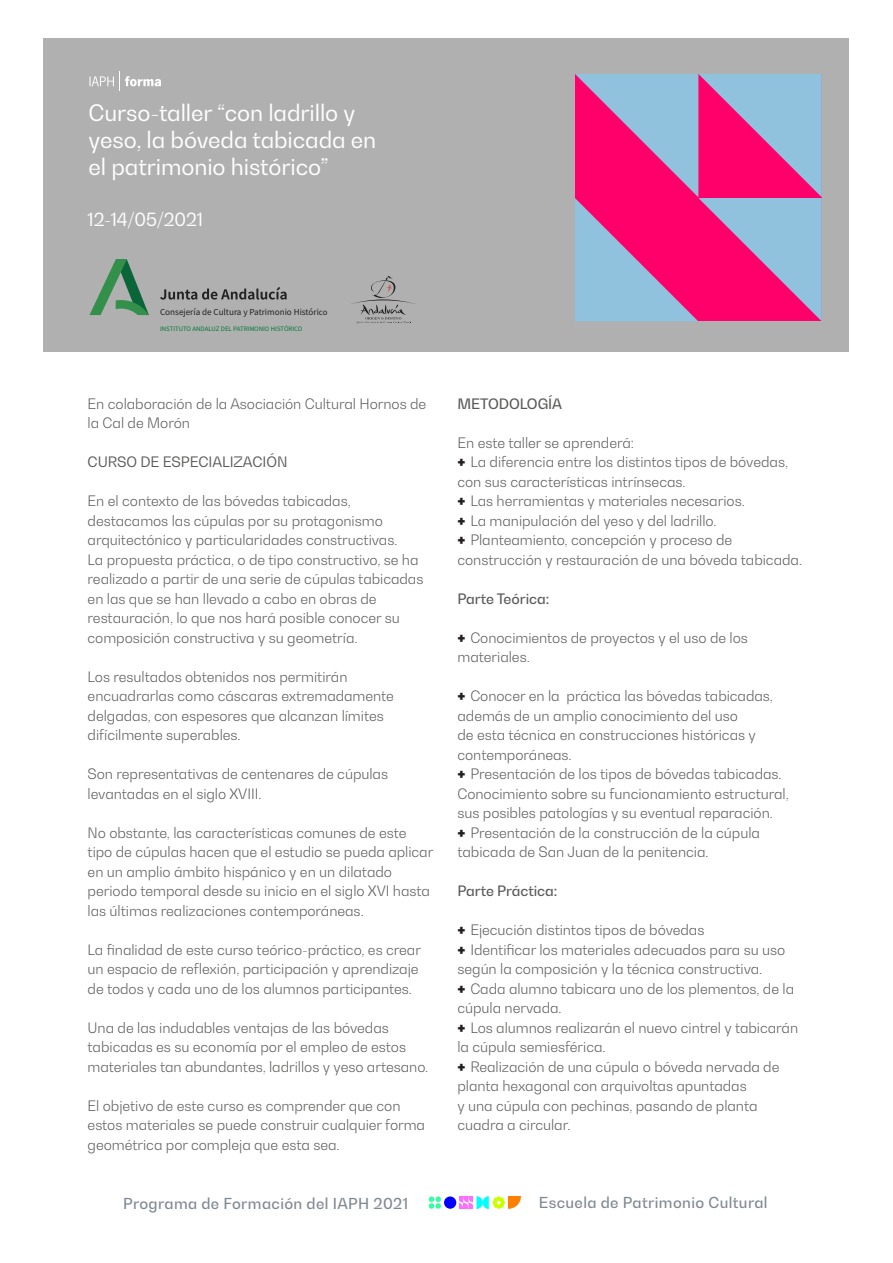
<style>
.page{position:relative;width:893px;height:1263px;background:#fff}
.page>*{position:absolute;margin:0;border:0;box-sizing:border-box;transform-origin:0 0}
.t1{font:22.5px/27px "Bw Gradual";letter-spacing:-.005em;color:#fff}
.t2{font:18px "Bw Gradual";letter-spacing:-.005em;color:#fff}
.t3{font:500 15px "Bw Gradual";letter-spacing:.025em;color:#7f8891}
.t4{font:300 14.25px/19.5px "Bw Gradual";letter-spacing:-.005em;color:#5a5a59}
.t5{font:500 14.25px "Bw Gradual";letter-spacing:-.005em;color:#5a5a59}
.t6{font:14.25px "Bw Gradual";letter-spacing:-.005em;color:#5a5a59}
.t7{font:8.1px "Noto Sans HK";color:#231f20}
.t8{font:6.15px "Noto Sans HK";color:#007836}
.s1{font-size:7.8px}
.s2{font-family:"N Haas Grotesk DS Pro 95 Blk";font-weight:400;color:#231f20}
</style>
<div class="page">
<div style="left:444px;top:1196px;width:12px;height:13px;background:#00f;border-radius:50%"></div>
<svg style="left:429px;top:1196px;width:12px;height:13px"></svg>
<svg style="left:459px;top:1196px;width:62px;height:13px"></svg>
<div style="left:44px;top:38px;width:805px;height:314px;background:#b0b0b0"></div>
<svg style="left:89px;top:71px;width:72px;height:20px"></svg>
<svg style="left:89px;top:259px;width:60px;height:56px"></svg>
<svg style="left:160px;top:287px;width:127px;height:13px"></svg>
<svg style="left:351px;top:276px;width:64px;height:48px"></svg>
<svg style="left:575px;top:74px;width:247px;height:247px;background:#c760a3"></svg>
<p class="t1" style="left:89px;top:99px;width:289px">Curso-taller “con ladrillo y yeso, la bóveda tabicada en el patrimonio histórico”</p>
<p class="t2" style="left:88px;top:208px;width:117px">12-14/05/2021</p>
<p class="t7" style="left:160px;top:307px;width:169px">Consejería de Cultura y Patrimonio Históri<span class="s1">co</span></p>
<p class="t8" style="left:160px;top:325px;width:144px">INSTITUTO ANDALUZ DEL PATRIMONIO HISTÓRICO</p>
<p class="t4" style="left:88px;top:393px;width:340px">En colaboración de la Asociación Cultural Hornos de la Cal de Morón</p>
<p class="t6" style="left:88px;top:453px;width:201px">CURSO DE ESPECIALIZACIÓN</p>
<p class="t4" style="left:88px;top:491px;width:311px">En el contexto de las bóvedas tabicadas, destacamos las cúpulas por su protagonismo arquitectónico y particularidades constructivas.</p>
<p class="t4" style="left:88px;top:549px;width:337px">La propuesta práctica, o de tipo constructivo, se ha realizado a partir de una serie de cúpulas tabicadas en las que se han llevado a cabo en obras de restauración, lo que nos hará posible conocer su composición constructiva y su geometría.</p>
<p class="t4" style="left:88px;top:666px;width:308px">Los resultados obtenidos nos permitirán encuadrarlas como cáscaras extremadamente delgadas, con espesores que alcanzan límites difícilmente superables.</p>
<p class="t4" style="left:88px;top:764px;width:302px">Son representativas de centenares de cúpulas levantadas en el siglo XVIII.</p>
<p class="t4" style="left:88px;top:822px;width:347px">No obstante, las características comunes de este tipo de cúpulas hacen que el estudio se pueda aplicar en un amplio ámbito hispánico y en un dilatado periodo temporal desde su inicio en el siglo XVI hasta las últimas realizaciones contemporáneas.</p>
<p class="t4" style="left:88px;top:939px;width:335px">La finalidad de este curso teórico-práctico, es crear un espacio de reflexión, participación y aprendizaje de todos y cada uno de los alumnos participantes.</p>
<p class="t4" style="left:88px;top:1017px;width:342px">Una de las indudables ventajas de las bóvedas tabicadas es su economía por el empleo de estos materiales tan abundantes, ladrillos y yeso artesano.</p>
<p class="t4" style="left:88px;top:1095px;width:339px">El objetivo de este curso es comprender que con estos materiales se puede construir cualquier forma geométrica por compleja que esta sea.</p>
<p class="t5" style="left:457px;top:394px;width:106px">METODOLOGÍA</p>
<p class="t4" style="left:457px;top:432px;width:178px">En este taller se aprenderá:</p>
<p class="t4" style="left:457px;top:452px;width:332px"><span class="s2">+</span> La diferencia entre los distintos tipos de bóvedas, con sus características intrínsecas.</p>
<p class="t4" style="left:457px;top:491px;width:289px"><span class="s2">+</span> Las herramientas y materiales necesarios.</p>
<p class="t4" style="left:457px;top:510px;width:260px"><span class="s2">+</span> La manipulación del yeso y del ladrillo.</p>
<p class="t4" style="left:457px;top:530px;width:346px"><span class="s2">+</span> Planteamiento, concepción y proceso de construcción y restauración de una bóveda tabicada.</p>
<p class="t5" style="left:457px;top:589px;width:93px">Parte Teórica:</p>
<p class="t4" style="left:457px;top:627px;width:292px"><span class="s2">+</span> Conocimientos de proyectos y el uso de los materiales.</p>
<p class="t4" style="left:457px;top:686px;width:317px"><span class="s2">+</span> Conocer en la práctica las bóvedas tabicadas, además de un amplio conocimiento del uso<br>de esta técnica en construcciones históricas y contemporáneas.</p>
<p class="t4" style="left:457px;top:764px;width:326px"><span class="s2">+</span> Presentación de los tipos de bóvedas tabicadas.</p>
<p class="t4" style="left:457px;top:783px;width:333px">Conocimiento sobre su funcionamiento estructural, sus posibles patologías y su eventual reparación.</p>
<p class="t4" style="left:457px;top:822px;width:304px"><span class="s2">+</span> Presentación de la construcción de la cúpula tabicada de San Juan de la penitencia.</p>
<p class="t5" style="left:457px;top:881px;width:101px">Parte Práctica:</p>
<p class="t4" style="left:457px;top:920px;width:248px"><span class="s2">+</span> Ejecución distintos tipos de bóvedas</p>
<p class="t4" style="left:457px;top:939px;width:329px"><span class="s2">+</span> Identificar los materiales adecuados para su uso según la composición y la técnica constructiva.</p>
<p class="t4" style="left:457px;top:978px;width:338px"><span class="s2">+</span> Cada alumno tabicara uno de los plementos, de la cúpula nervada.</p>
<p class="t4" style="left:457px;top:1017px;width:342px"><span class="s2">+</span> Los alumnos realizarán el nuevo cintrel y tabicarán la cúpula semiesférica.</p>
<p class="t4" style="left:457px;top:1056px;width:324px"><span class="s2">+</span> Realización de una cúpula o bóveda nervada de planta hexagonal con arquivoltas apuntadas</p>
<p class="t4" style="left:457px;top:1095px;width:302px">y una cúpula con pechinas, pasando de planta cuadra a circular.</p>
<p class="t3" style="left:123px;top:1194px;width:287px">Programa de Formación del IAPH 2021</p>
<p class="t3" style="left:539px;top:1192px;width:230px">Escuela de Patrimonio Cultural</p>
</div>
